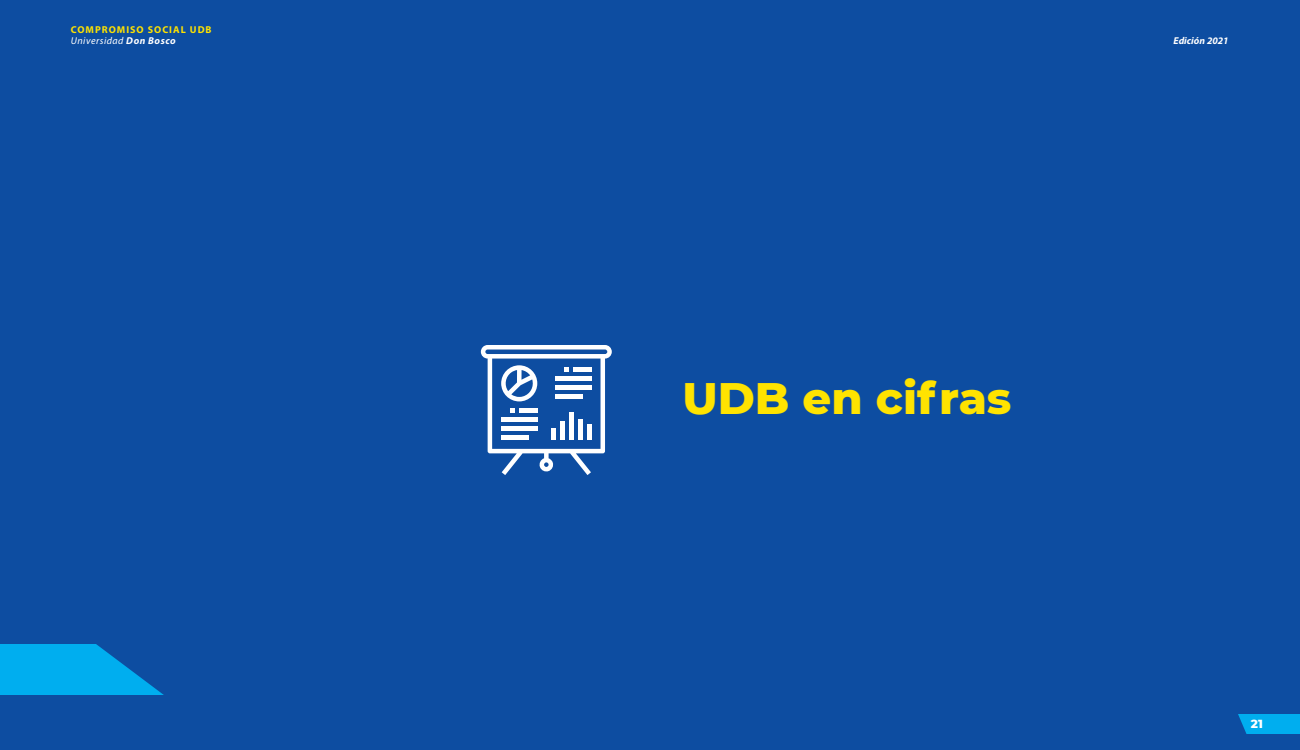
<style>
.page{position:relative;width:1300px;height:750px;background:#0d4da1}
.page>*{position:absolute;margin:0;border:0;box-sizing:border-box;transform-origin:0 0}
.t1{font:800 45px "Montserrat";color:#ffe300}
.t2{font:800 12px "Montserrat";color:#fff}
.t3{font:700 10px/10.9px "Myriad Pro";letter-spacing:.1em;color:#ffe300}
.t4{font:italic 700 10px "Myriad Pro";color:#fff}
.s1{font-weight:400;font-style:italic;color:#fff}
.s2{font-style:italic;color:#fff}
</style>
<div class="page">
<svg style="left:1238px;top:714px;width:62px;height:20px"></svg>
<svg style="left:481px;top:345px;width:131px;height:130px"></svg>
<svg style="left:0;top:644px;width:164px;height:51px"></svg>
<p class="t3" style="left:71px;top:23px;width:142px">COMPROMISO SOCIAL UDB<br><span class="s1">Universidad</span> <span class="s2">Don Bosco</span></p>
<p class="t4" style="left:1174px;top:34px;width:57px">Edición 2021</p>
<p class="t1" style="left:682px;top:365px;width:331px">UDB en cifras</p>
<p class="t2" style="left:1251px;top:715px;width:14px">21</p>
</div>
